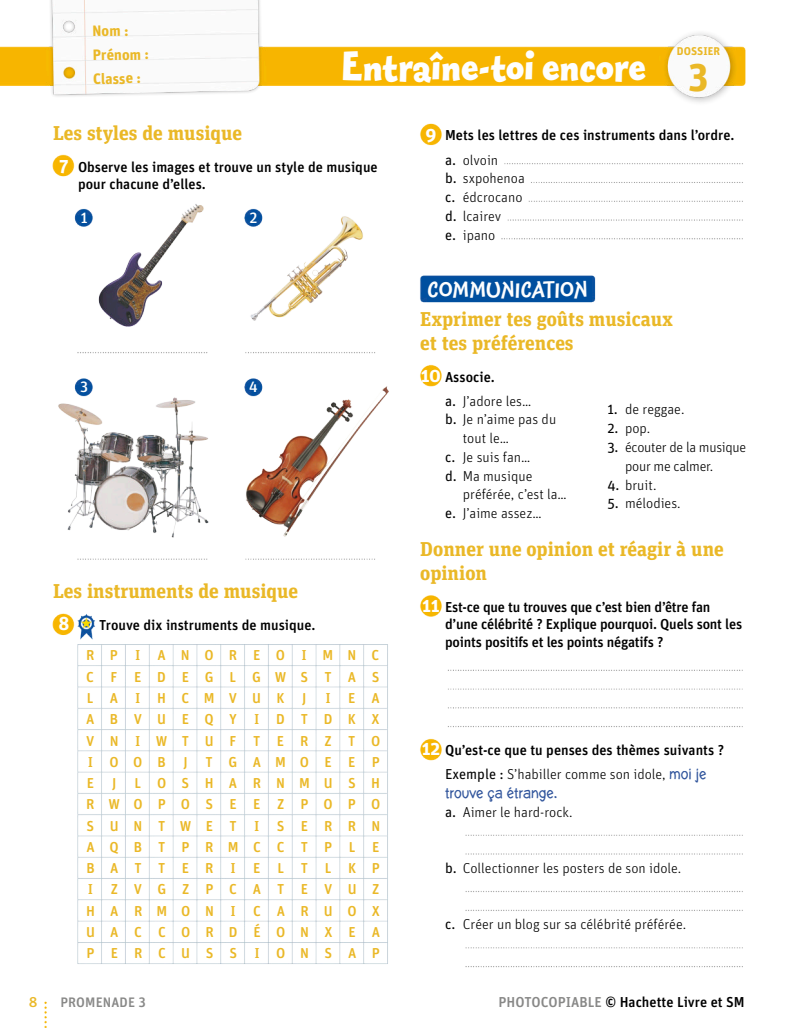
<style>
.page{position:relative;width:798px;height:1028px;background:#fff}
.page>*{position:absolute;margin:0;border:0;box-sizing:border-box;transform-origin:0 0}
.t1{font:800 41.25px "Fontesque Sans Pro";color:#fefefe}
.t2{font:700 21.25px "Fontesque Sans Pro";letter-spacing:.01em;color:#fefefe}
.t3{font:700 20px/23.8px "Unit Slab Pro";color:#eab827}
.t4{font:700 18.75px "Unit OT";color:#fefefe}
.t5{font:700 15px/23.8px "Unit OT";color:#eab827}
.t6{font:500 15px "Unit Slab OT";color:#fefefe}
.t7{font:500 14.38px/17.5px "Unit OT";color:#000}
.t8{font:300 14.38px/18.8px "Unit OT";color:#000}
.t9{font:500 14.38px/21.2px "Unit Rounded OT";letter-spacing:1.09em;color:#eab827;text-align:justify}
.t10{font:300 14.38px/18.8px "Unit OT";letter-spacing:-.02em;color:#000}
.t11{font:14.38px "Layout OT";letter-spacing:.01em;color:#31559c}
.t12{font:500 13.75px "Unit OT";letter-spacing:.01em;color:#888887}
.t13{font:500 13.75px "Sero Pro";color:#eab827}
.t14{font:700 11.25px "Unit OT";letter-spacing:.005em;color:#eab827}
.s1{font-weight:700;font-size:18.75px;color:#fefefe}
.s2{font-weight:400}
.s3{font-weight:300}
.s4{font-weight:500}
.s5{font-family:"Layout OT";font-weight:400;color:#31559c}
.s6{color:#888887}
</style>
<div class="page">
<img style="left:0;top:0;width:745px;height:1028px">
<p class="t5" style="left:92px;top:19px;width:58px;rotate:-1deg">Nom :<br>Prénom :<br>Classe :</p>
<p class="t14" style="left:676px;top:45px;width:45px">DOSSIER</p>
<h1 class="t1" style="left:341px;top:37px;width:369px">Entraîne-toi encore <sub>3</sub></h1>
<h3 class="t3" style="left:53px;top:120px;width:190px">Les styles de musique</h3>
<p class="t7" style="left:78px;top:158px;width:301px;text-indent:-19px"><span class="s1">7</span> Observe les images et trouve un style de musique pour chacune d’elles.</p>
<p class="t6" style="left:81px;top:208px;width:8px">1</p>
<p class="t6" style="left:80px;top:378px;width:9px">3</p>
<p class="t6" style="left:250px;top:208px;width:9px">2</p>
<p class="t6" style="left:249px;top:378px;width:10px">4</p>
<h3 class="t3" style="left:53px;top:578px;width:246px">Les instruments de musique</h3>
<h3 class="t4" style="left:58px;top:612px;width:12px">8</h3>
<p class="t7" style="left:99px;top:616px;width:218px">Trouve dix instruments de musique.</p>
<p class="t9" style="left:86px;top:645px;width:295px">RPIANOREOIMNC CFEDEGLGWSTAS LAIHCMVUK J</p>
<p class="t9" style="left:86px;top:687px;width:295px;text-indent:239px">IEA ABVUEQY IDTDKX VNIWTUFTERZTO IOOB J</p>
<p class="t9" style="left:205px;top:751px;width:175px">TGAMOEEP</p>
<p class="t9" style="left:86px;top:772px;width:295px;text-indent:48px">LOSHARNMUSH RWOPOSEEZPOPO SUNTWET I SERRN AQBTPRMCCTPLE BATTERIELTLKP IZVGZPCATEVUZ HARMONI CARUOX UACCORDÉONXEA PERCUSSIONSAP</p>
<p class="t9" style="left:87px;top:772px;width:31px">E J</p>
<p class="t7" style="left:445px;top:123px;width:291px;line-height:24.1px;text-indent:-20px"><span class="s1">9</span> Mets les lettres de ces instruments dans l’ordre. <span class="s2">a.</span> <span class="s3">olvoin</span></p>
<p class="t8" style="left:445px;top:169px;width:81px"><span class="s2">b.</span> sxpohenoa <span class="s2">c.</span> édcrocano <span class="s2">d.</span> lcairev<br><span class="s2">e.</span> ipano</p>
<h2 class="t2" style="left:427px;top:276px;width:161px">COMMUNICATION</h2>
<h3 class="t3" style="left:420px;top:306px;width:254px">Exprimer tes goûts musicaux et tes préférences</h3>
<p class="t8" style="left:445px;top:365px;width:88px;line-height:24.1px;text-indent:-24px"><span class="s1">10</span> <span class="s4">Associe.<br></span><span class="s2">a.</span> J’adore les…</p>
<p class="t8" style="left:445px;top:410px;width:113px"><span class="s2">b.</span> Je n’aime pas du</p>
<p class="t8" style="left:462px;top:429px;width:48px">tout le…</p>
<p class="t8" style="left:445px;top:448px;width:87px"><span class="s2">c.</span> Je suis fan…</p>
<p class="t8" style="left:445px;top:466px;width:89px"><span class="s2">d.</span> Ma musique</p>
<p class="t8" style="left:462px;top:485px;width:105px">préférée, c’est la…</p>
<p class="t8" style="left:445px;top:504px;width:98px"><span class="s2">e.</span> J’aime assez…</p>
<h3 class="t3" style="left:420px;top:536px;width:305px">Donner une opinion et réagir à une opinion</h3>
<p class="t7" style="left:445px;top:598px;width:298px;text-indent:-23px"><span class="s1">11</span> Est-ce que tu trouves que c’est bien d’être fan d’une célébrité ? Explique pourquoi. Quels sont les points positifs et les points négatifs ?</p>
<p class="t8" style="left:607px;top:400px;width:79px"><span class="s2">1.</span> de reggae.</p>
<p class="t8" style="left:607px;top:419px;width:44px"><span class="s2">2.</span> pop.</p>
<p class="t10" style="left:625px;top:438px;width:123px;text-indent:-18px"><span class="s2">3.</span> écouter de la musique pour me calmer.</p>
<p class="t8" style="left:607px;top:475px;width:51px"><span class="s2">4.</span> bruit.</p>
<p class="t8" style="left:607px;top:494px;width:75px"><span class="s2">5.</span> mélodies.</p>
<p class="t7" style="left:421px;top:738px;width:304px;line-height:24.1px;text-align:center"><span class="s1">12</span> Qu’est-ce que tu penses des thèmes suivants ?<br><span class="s2">Exemple :</span> <span class="s3">S’habiller comme son idole,</span> <span class="s5">moi je</span></p>
<p class="t11" style="left:445px;top:784px;width:113px">trouve ça étrange.</p>
<p class="t8" style="left:445px;top:802px;width:129px"><span class="s2">a.</span> Aimer le hard-rock.</p>
<p class="t8" style="left:445px;top:858px;width:238px"><span class="s2">b.</span> Collectionner les posters de son idole.</p>
<p class="t8" style="left:445px;top:915px;width:242px"><span class="s2">c.</span> Créer un blog sur sa célébrité préférée.</p>
<p class="t13" style="left:29px;top:993px;width:10px">8</p>
<p class="t12" style="left:60px;top:993px;width:18px">Prome</p>
<p class="t12" style="left:103px;top:993px;width:45px">nade 3</p>
<p class="t7" style="left:498px;top:993px;width:248px"><span class="s6">PHOTOCOPIABLE</span> © Hachette Livre et SM</p>
</div>
